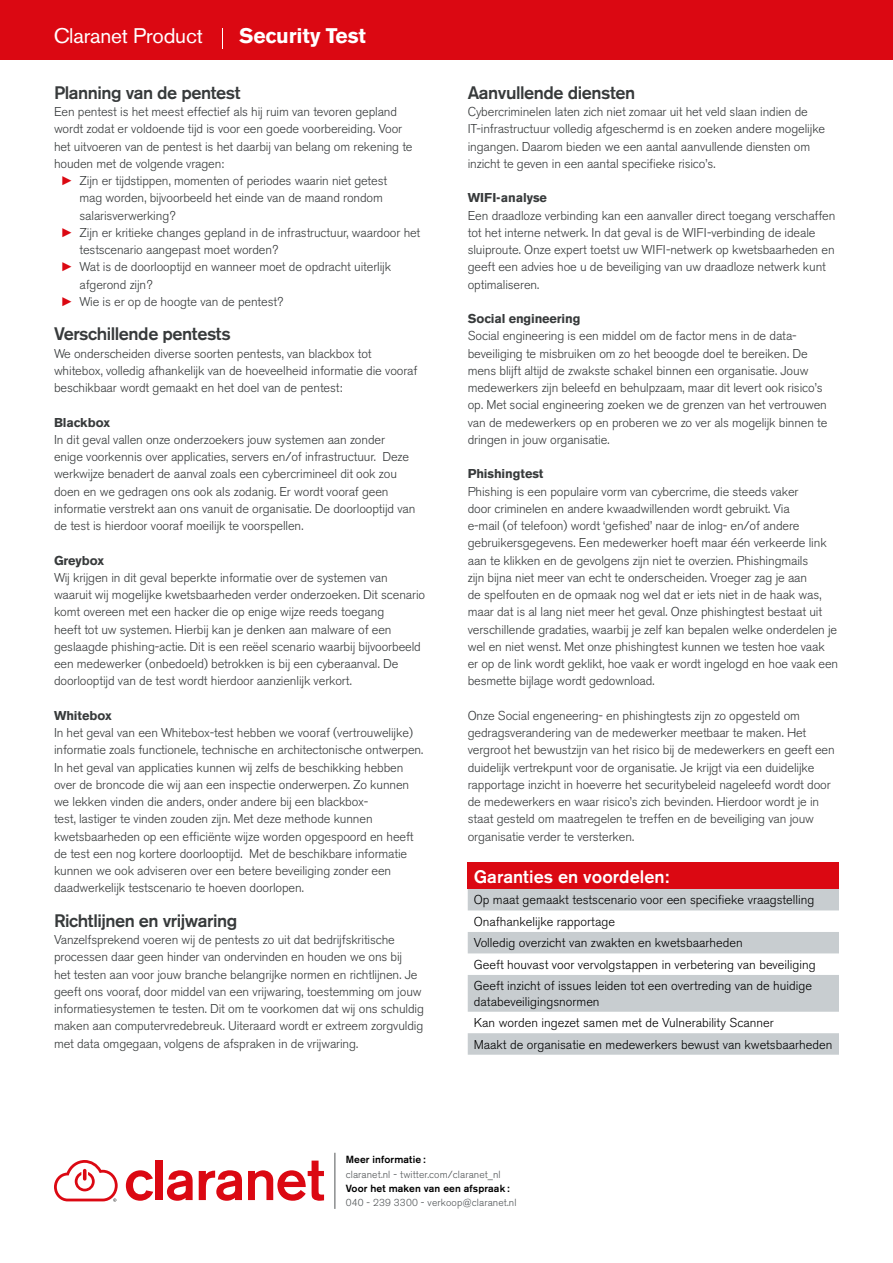
<style>
.page{position:relative;width:893px;height:1263px;background:#fff}
.page>*{position:absolute;margin:0;border:0;box-sizing:border-box;transform-origin:0 0}
.t1{font:21px "Akzidenz Grotesk BQ";letter-spacing:-.01em;color:#fff}
.t2{font:700 21px "Akzidenz Grotesk BQ";letter-spacing:-.01em;color:#fff}
.t3{font:500 18px "Akzidenz Grotesk BQ";letter-spacing:-.025em;color:#373a3b}
.t4{font:500 18px "Akzidenz Grotesk BQ";color:#fff}
.t5{font:300 12.75px/17.2px "Akzidenz Grotesk BQ";letter-spacing:-.01em;color:#373a3b}
.t6{font:300 12.75px/21.5px "Akzidenz Grotesk BQ";color:#000}
.t7{font:700 12.75px "Akzidenz Grotesk BQ";letter-spacing:-.01em;color:#373a3b}
.t8{font:500 10.35px/14.2px "Akzidenz Grotesk BQ";letter-spacing:.01em;color:#000}
.t9{font:300 10.35px "Akzidenz Grotesk BQ";letter-spacing:.01em;color:#505456}
.s1{font-family:"Arial Narrow";font-weight:400;color:#db0812}
.s2{font-weight:300;font-size:10.05px;color:#505456}
.s3{font-weight:300;color:#505456}
</style>
<div class="page">
<div style="left:0;top:0;width:893px;height:59px;background:#db0812"></div>
<svg style="left:222px;top:28px;width:1px;height:21px"></svg>
<div style="left:468px;top:863px;width:371px;height:26px;background:#db0812"></div>
<svg style="left:468px;top:889px;width:371px;height:166px;fill:#c8cdd0"></svg>
<hr style="left:335px;top:1153px;width:1px;height:56px;background:#525556">
<svg style="left:126px;top:1170px;width:27px;height:31px"></svg>
<div style="left:156px;top:1160px;width:7px;height:40px;background:#db0812"></div>
<svg style="left:167px;top:1170px;width:26px;height:31px"></svg>
<svg style="left:199px;top:1170px;width:43px;height:31px"></svg>
<svg style="left:248px;top:1160px;width:76px;height:41px"></svg>
<svg style="left:54px;top:1160px;width:64px;height:42px"></svg>
<h1 class="t1" style="left:54px;top:24px;width:151px">Claranet Product</h1>
<h1 class="t2" style="left:239px;top:24px;width:128px">Security Test</h1>
<h2 class="t3" style="left:54px;top:82px;width:188px">Planning van de pentest</h2>
<h2 class="t3" style="left:468px;top:82px;width:169px">Aanvullende diensten</h2>
<p class="t5" style="left:54px;top:103px;width:345px">Een pentest is het meest effectief als hij ruim van tevoren gepland</p>
<p class="t5" style="left:54px;top:121px;width:350px">wordt zodat er voldoende tijd is voor een goede voorbereiding. Voor</p>
<p class="t5" style="left:54px;top:138px;width:360px">het uitvoeren van de pentest is het daarbij van belang om rekening te</p>
<p class="t5" style="left:54px;top:155px;width:172px">houden met de volgende vragen:</p>
<p class="t5" style="left:63px;top:172px;width:326px"><span class="s1">►</span> Zijn er tijdstippen, momenten of periodes waarin niet getest</p>
<p class="t5" style="left:80px;top:190px;width:305px">mag worden, bijvoorbeeld het einde van de maand rondom</p>
<p class="t5" style="left:80px;top:207px;width:97px">salarisverwerking?</p>
<p class="t5" style="left:63px;top:224px;width:359px"><span class="s1">►</span> Zijn er kritieke changes gepland in de infrastructuur, waardoor het</p>
<p class="t5" style="left:80px;top:241px;width:200px">testscenario aangepast moet worden?</p>
<p class="t5" style="left:63px;top:259px;width:330px"><span class="s1">►</span> Wat is de doorlooptijd en wanneer moet de opdracht uiterlijk</p>
<p class="t5" style="left:80px;top:276px;width:74px">afgerond zijn?</p>
<p class="t5" style="left:63px;top:293px;width:222px"><span class="s1">►</span> Wie is er op de hoogte van de pentest?</p>
<p class="t5" style="left:54px;top:345px;width:365px">We onderscheiden diverse soorten pentests, van blackbox tot whitebox, volledig afhankelijk van de hoeveelheid informatie die vooraf beschikbaar wordt gemaakt en het doel van de pentest:</p>
<p class="t7" style="left:54px;top:415px;width:58px">Blackbox</p>
<p class="t5" style="left:54px;top:431px;width:363px">In dit geval vallen onze onderzoekers jouw systemen aan zonder enige voorkennis over applicaties, servers en/of infrastructuur. Deze werkwijze benadert de aanval zoals een cybercrimineel dit ook zou doen en we gedragen ons ook als zodanig. Er wordt vooraf geen informatie verstrekt aan ons vanuit de organisatie. De doorlooptijd van de test is hierdoor vooraf moeilijk te voorspellen.</p>
<p class="t7" style="left:54px;top:553px;width:51px">Greybox</p>
<p class="t5" style="left:54px;top:569px;width:373px">Wij krijgen in dit geval beperkte informatie over de systemen van waaruit wij mogelijke kwetsbaarheden verder onderzoeken. Dit scenario komt overeen met een hacker die op enige wijze reeds toegang<br>heeft tot uw systemen. Hierbij kan je denken aan malware of een geslaagde phishing-actie. Dit is een reëel scenario waarbij bijvoorbeeld een medewerker (onbedoeld) betrokken is bij een cyberaanval. De doorlooptijd van de test wordt hierdoor aanzienlijk verkort.</p>
<p class="t7" style="left:54px;top:708px;width:59px">Whitebox</p>
<p class="t5" style="left:54px;top:724px;width:371px">In het geval van een Whitebox-test hebben we vooraf (vertrouwelijke) informatie zoals functionele, technische en architectonische ontwerpen.<br>In het geval van applicaties kunnen wij zelfs de beschikking hebben over de broncode die wij aan een inspectie onderwerpen. Zo kunnen we lekken vinden die anders, onder andere bij een blackbox-<br>test, lastiger te vinden zouden zijn. Met deze methode kunnen kwetsbaarheden op een efficiënte wijze worden opgespoord en heeft de test een nog kortere doorlooptijd. Met de beschikbare informatie kunnen we ook adviseren over een betere beveiliging zonder een daadwerkelijk testscenario te hoeven doorlopen.</p>
<p class="t5" style="left:54px;top:931px;width:371px">Vanzelfsprekend voeren wij de pentests zo uit dat bedrijfskritische processen daar geen hinder van ondervinden en houden we ons bij<br>het testen aan voor jouw branche belangrijke normen en richtlijnen. Je geeft ons vooraf, door middel van een vrijwaring, toestemming om jouw informatiesystemen te testen. Dit om te voorkomen dat wij ons schuldig maken aan computervredebreuk. Uiteraard wordt er extreem zorgvuldig met data omgegaan, volgens de afspraken in de vrijwaring.</p>
<h2 class="t3" style="left:54px;top:323px;width:178px">Verschillende pentests</h2>
<h2 class="t3" style="left:54px;top:910px;width:185px">Richtlijnen en vrijwaring</h2>
<p class="t5" style="left:468px;top:103px;width:359px">Cybercriminelen laten zich niet zomaar uit het veld slaan indien de IT-infrastructuur volledig afgeschermd is en zoeken andere mogelijke ingangen. Daarom bieden we een aantal aanvullende diensten om inzicht te geven in een aantal specifieke risico’s.</p>
<p class="t7" style="left:468px;top:191px;width:81px">WIFI-analyse</p>
<p class="t5" style="left:468px;top:207px;width:369px">Een draadloze verbinding kan een aanvaller direct toegang verschaffen tot het interne netwerk. In dat geval is de WIFI-verbinding de ideale sluiproute. Onze expert toetst uw WIFI-netwerk op kwetsbaarheden en geeft een advies hoe u de beveiliging van uw draadloze netwerk kunt optimaliseren.</p>
<p class="t7" style="left:468px;top:311px;width:114px">Social engineering</p>
<p class="t5" style="left:468px;top:328px;width:361px">Social engineering is een middel om de factor mens in de data&shy;beveiliging te misbruiken om zo het beoogde doel te bereiken. De mens blijft altijd de zwakste schakel binnen een organisatie. Jouw medewerkers zijn beleefd en behulpzaam, maar dit levert ook risico’s op. Met social engineering zoeken we de grenzen van het vertrouwen van de medewerkers op en proberen we zo ver als mogelijk binnen te dringen in jouw organisatie.</p>
<p class="t7" style="left:468px;top:467px;width:77px">Phishingtest</p>
<p class="t5" style="left:468px;top:483px;width:372px">Phishing is een populaire vorm van cybercrime, die steeds vaker<br>door criminelen en andere kwaadwillenden wordt gebruikt. Via<br>e-mail (of telefoon) wordt ‘gefished’ naar de inlog- en/of andere gebruikersgegevens. Een medewerker hoeft maar één verkeerde link aan te klikken en de gevolgens zijn niet te overzien. Phishingmails<br>zijn bijna niet meer van echt te onderscheiden. Vroeger zag je aan<br>de spelfouten en de opmaak nog wel dat er iets niet in de haak was, maar dat is al lang niet meer het geval. Onze phishingtest bestaat uit verschillende gradaties, waarbij je zelf kan bepalen welke onderdelen je wel en niet wenst. Met onze phishingtest kunnen we testen hoe vaak er op de link wordt geklikt, hoe vaak er wordt ingelogd en hoe vaak een besmette bijlage wordt gedownload.</p>
<p class="t5" style="left:468px;top:707px;width:368px">Onze Social engeneering- en phishingtests zijn zo opgesteld om gedragsverandering van de medewerker meetbaar te maken. Het vergroot het bewustzijn van het risico bij de medewerkers en geeft een duidelijk vertrekpunt voor de organisatie. Je krijgt via een duidelijke rapportage inzicht in hoeverre het securitybeleid nageleefd wordt door de medewerkers en waar risico’s zich bevinden. Hierdoor wordt je in staat gesteld om maatregelen te treffen en de beveiliging van jouw organisatie verder te versterken.</p>
<h2 class="t4" style="left:474px;top:866px;width:197px">Garanties en voordelen:</h2>
<p class="t6" style="left:474px;top:889px;width:343px">Op maat gemaakt testscenario voor een specifieke vraagstelling Onafhankelijke rapportage<br>Volledig overzicht van zwakten en kwetsbaarheden<br>Geeft houvast voor vervolgstappen in verbetering van beveiliging Geeft inzicht of issues leiden tot een overtreding van de huidige</p>
<p class="t6" style="left:474px;top:991px;width:360px">databeveiligingsnormen<br>Kan worden ingezet samen met de Vulnerability Scanner<br>Maakt de organisatie en medewerkers bewust van kwetsbaarheden</p>
<p class="t8" style="left:346px;top:1152px;width:81px">Meer informatie :</p>
<p class="t9" style="left:346px;top:1168px;width:157px">claranet.nl - twitter.com/claranet_nl</p>
<p class="t8" style="left:346px;top:1181px;width:172px">Voor het maken van een afspraak :<br><span class="s2">040 - 239 3300</span> <span class="s3">- verkoop@claranet.nl</span></p>
</div>
